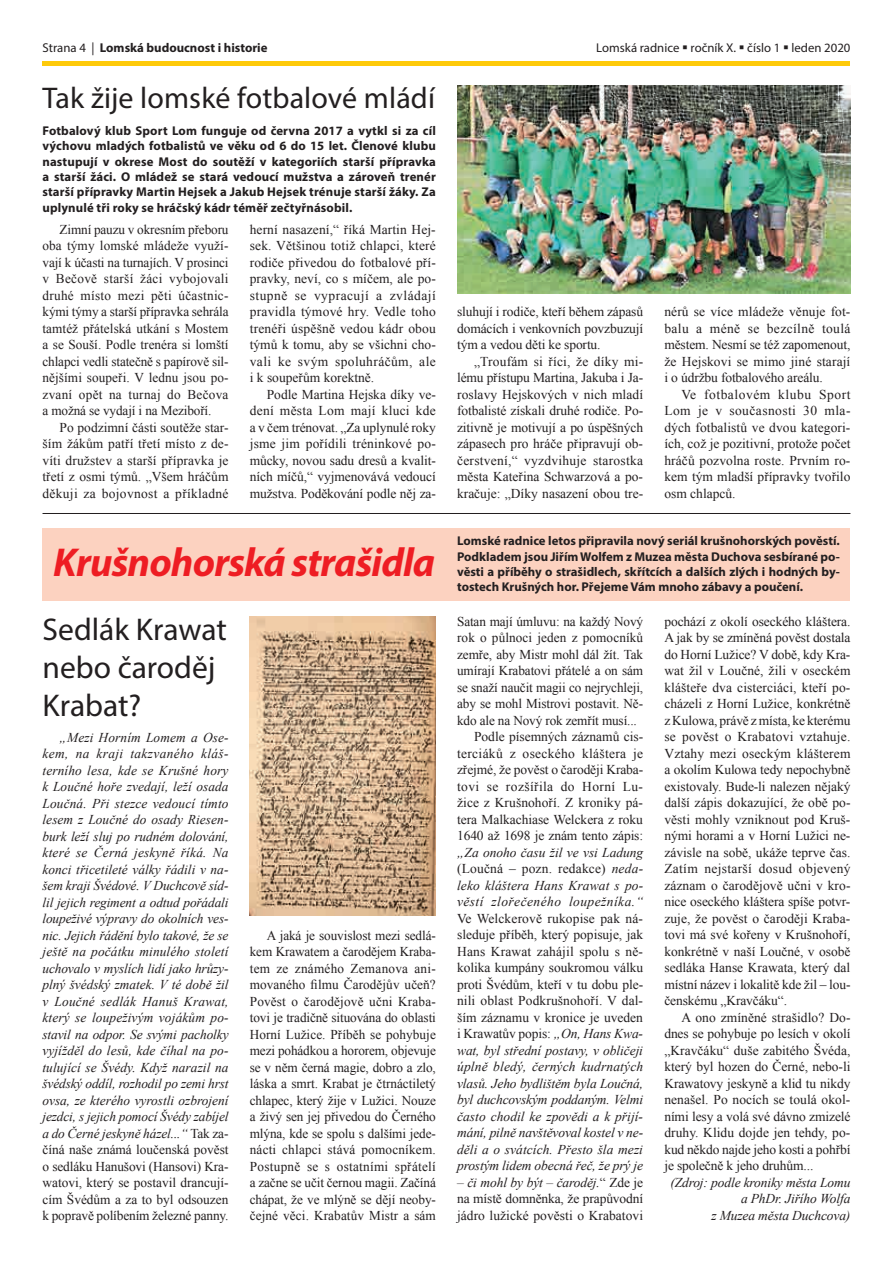
<style>
.page{position:relative;width:893px;height:1263px;background:#fff}
.page>*{position:absolute;margin:0;border:0;box-sizing:border-box;transform-origin:0 0}
.t1{font:italic 700 40.5px "Myriad Pro";letter-spacing:-.02em;color:#ee1d23}
.t2{font:31.5px/37.8px "Myriad Pro";color:#231f20}
.t3{font:30px "Myriad Pro";letter-spacing:.005em;color:#231f20}
.t4{font:13.5px/16.5px "Times New Roman";letter-spacing:-.005em;color:#231f20;text-align:justify}
.t5{font:italic 13.5px/16.5px "Times New Roman";letter-spacing:-.01em;color:#231f20;text-align:justify}
.t6{font:13.5px "Times New Roman";letter-spacing:.025em;color:#231f20}
.t7{font:13.5px "Times New Roman";letter-spacing:.03em;color:#231f20}
.t8{font:700 12.75px/15.3px "Myriad Pro";color:#231f20;text-align:justify}
.t9{font:12.75px "Myriad Pro";color:#231f20}
.s1{font-weight:400}
.s2{font-style:normal}
.s3{font-style:italic}
</style>
<div class="page">
<div style="left:43px;top:61px;width:807px;height:5px;background:#feca0a"></div>
<div style="left:43px;top:528px;width:807px;height:73px;background:#fcd2c0"></div>
<img style="left:457px;top:85px;width:393px;height:208px">
<hr style="left:43px;top:513px;width:807px;height:1px;background:#231f20">
<img style="left:250px;top:617px;width:186px;height:298px">
<p class="t8" style="left:43px;top:40px;width:227px"><span class="s1">Strana 4 |</span> Lomská budoucnost i historie</p>
<p class="t9" style="left:596px;top:40px;width:256px">Lomská radnice ▪ ročník X. ▪ číslo 1 ▪ leden 2020</p>
<h3 class="t3" style="left:43px;top:79px;width:394px">Tak žije lomské fotbalové mládí</h3>
<p class="t8" style="left:43px;top:123px;width:395px">Fotbalový klub Sport Lom funguje od června 2017 a vytkl si za cíl výchovu mladých fotbalistů ve věku od 6 do 15 let. Členové klubu nastupují v okrese Most do soutěží v kategoriích starší přípravka a starší žáci. O mládež se stará vedoucí mužstva a zároveň trenér starší přípravky Martin Hejsek a Jakub Hejsek trénuje starší žáky. Za uplynulé tři roky se hráčský kádr téměř zečtyřnásobil.</p>
<p class="t4" style="left:43px;top:221px;width:188px;text-indent:17px">Zimní pauzu v okresním přeboru oba týmy lomské mládeže využí&shy;vají k účasti na turnajích. V prosinci v Bečově starší žáci vybojovali druhé místo mezi pěti účastnic&shy;kými týmy a starší přípravka sehrála tamtéž přátelská utkání s Mostem a se Souší. Podle trenéra si lomští chlapci vedli statečně s papírově sil&shy;nějšími soupeři. V lednu jsou po&shy;zvaní opět na turnaj do Bečova a možná se vydají i na Meziboří.</p>
<p class="t4" style="left:43px;top:419px;width:188px;text-indent:17px">Po podzimní části soutěže star&shy;ším žákům patří třetí místo z de&shy;víti družstev a starší přípravka je třetí z osmi týmů. „Všem hráčům děkuji za bojovnost a příkladné</p>
<p class="t4" style="left:250px;top:221px;width:188px">herní nasazení,“ říká Martin Hej&shy;sek. Většinou totiž chlapci, které rodiče přivedou do fotbalové pří&shy;pravky, neví, co s míčem, ale po&shy;stupně se vypracují a zvládají pravidla týmové hry. Vedle toho trenéři úspěšně vedou kádr obou týmů k tomu, aby se všichni cho&shy;vali ke svým spoluhráčům, ale i k soupeřům korektně.</p>
<p class="t4" style="left:250px;top:386px;width:188px;text-indent:17px">Podle Martina Hejska díky ve&shy;dení města Lom mají kluci kde a v čem trénovat. „Za uplynulé roky jsme jim pořídili tréninkové po&shy;můcky, novou sadu dresů a kvalit&shy;ních míčů,“ vyjmenovává vedoucí mužstva. Poděkování podle něj za-</p>
<p class="t4" style="left:457px;top:303px;width:188px">sluhují i rodiče, kteří během zápasů domácích i venkovních povzbuzují tým a vedou děti ke sportu.</p>
<p class="t4" style="left:457px;top:353px;width:188px;text-indent:17px">„Troufám si říci, že díky mi&shy;lému přístupu Martina, Jakuba i Ja&shy;roslavy Hejskových v nich mladí fotbalisté získali druhé rodiče. Po&shy;zitivně je motivují a po úspěšných zápasech pro hráče připravují ob&shy;čerstvení,“ vyzdvihuje starostka města Kateřina Schwarzová a po&shy;kračuje: „Díky nasazení obou tre-</p>
<p class="t4" style="left:664px;top:303px;width:188px">nérů se více mládeže věnuje fot&shy;balu a méně se bezcílně toulá městem. Nesmí se též zapomenout, že Hejskovi se mimo jiné starají i o údržbu fotbalového areálu.</p>
<p class="t4" style="left:664px;top:386px;width:188px;text-indent:17px">Ve fotbalovém klubu Sport Lom je v současnosti 30 mla&shy;dých fotbalistů ve dvou kategori&shy;ích, což je pozitivní, protože počet hráčů pozvolna roste. Prvním ro&shy;kem tým mladší přípravky tvořilo osm chlapců.</p>
<h1 class="t1" style="left:53px;top:536px;width:383px">Krušnohorská strašidla</h1>
<p class="t8" style="left:457px;top:533px;width:384px">Lomské radnice letos připravila nový seriál krušnohorských pověstí.<br>Podkladem jsou Jiřím Wolfem z Muzea města Duchova sesbírané po&shy;věsti a příběhy o strašidlech, skřítcích a dalších zlých i hodných by&shy;tostech Krušných hor. Přejeme Vám mnoho zábavy a poučení.</p>
<h2 class="t2" style="left:43px;top:610px;width:186px">Sedlák Krawat nebo čaroděj<br>Krabat?</h2>
<p class="t4" style="left:664px;top:613px;width:188px">pochází z okolí oseckého kláštera.<br>A jak by se zmíněná pověst dostala do Horní Lužice? V době, kdy Kra&shy;wat žil v Loučné, žili v oseckém klášteře dva cisterciáci, kteří po&shy;cházeli z Horní Lužice, konkrétně z Kulowa, právě z místa, ke kterému se pověst o Krabatovi vztahuje.<br>Vztahy mezi oseckým klášterem a okolím Kulowa tedy nepochybně existovaly. Bude-li nalezen nějaký další zápis dokazující, že obě po&shy;věsti mohly vzniknout pod Kruš&shy;nými horami a v Horní Lužici ne&shy;závisle na sobě, ukáže teprve čas.<br>Zatím nejstarší dosud objevený záznam o čarodějově učni v kro&shy;nice oseckého kláštera spíše potvr&shy;zuje, že pověst o čaroději Kraba&shy;tovi má své kořeny v Krušnohoří, konkrétně v naší Loučné, v osobě sedláka Hanse Krawata, který dal místní název i lokalitě kde žil – lou&shy;čenskému „Kravčáku“.</p>
<p class="t4" style="left:664px;top:1009px;width:188px;text-indent:17px">A ono zmíněné strašidlo? Do&shy;dnes se pohybuje po lesích v okolí „Kravčáku“ duše zabitého Švéda, který byl hozen do Černé, nebo-li Krawatovy jeskyně a klid tu nikdy nenašel. Po nocích se toulá okol&shy;ními lesy a volá své dávno zmizelé druhy. Klidu dojde jen tehdy, po&shy;kud někdo najde jeho kosti a pohřbí je společně k jeho druhům...</p>
<p class="t5" style="left:670px;top:1174px;width:182px;text-align:right">(Zdroj: podle kroniky města Lomu a PhDr. Jiřího Wolfa<br>z Muzea města Duchcova)</p>
<p class="t4" style="left:457px;top:613px;width:188px">Satan mají úmluvu: na každý Nový</p>
<p class="t4" style="left:457px;top:629px;width:188px">rok o půlnoci jeden z pomocníků</p>
<p class="t4" style="left:457px;top:646px;width:188px">zemře, aby Mistr mohl dál žít. Tak</p>
<p class="t4" style="left:457px;top:662px;width:188px">umírají Krabatovi přátelé a on sám</p>
<p class="t4" style="left:457px;top:679px;width:188px">se snaží naučit magii co nejrychleji,</p>
<p class="t4" style="left:457px;top:695px;width:188px">aby se mohl Mistrovi postavit. Ně-</p>
<p class="t4" style="left:457px;top:712px;width:181px">kdo ale na Nový rok zemřít musí...</p>
<p class="t4" style="left:474px;top:728px;width:171px">Podle písemných záznamů cis-</p>
<p class="t6" style="left:457px;top:744px;width:188px">terciáků z oseckého kláštera je</p>
<p class="t4" style="left:457px;top:761px;width:188px">zřejmé, že pověst o čaroději Kraba-</p>
<p class="t7" style="left:457px;top:777px;width:187px">tovi se rozšířila do Horní Lu-</p>
<p class="t4" style="left:457px;top:794px;width:187px">žice z Krušnohoří. Z kroniky pá-</p>
<p class="t4" style="left:457px;top:811px;width:187px">tera Malkachiase Welckera z roku</p>
<p class="t4" style="left:457px;top:827px;width:188px">1640 až 1698 je znám tento zápis:</p>
<p class="t5" style="left:457px;top:844px;width:188px">„Za onoho času žil ve vsi Ladung <span class="s2">(Loučná – pozn. redakce)</span> neda&shy;leko kláštera Hans Krawat s po&shy;věstí zlořečeného loupežníka.“</p>
<p class="t5" style="left:457px;top:910px;width:188px"><span class="s2">Ve Welckerově rukopise pak ná&shy;sleduje příběh, který popisuje, jak Hans Krawat zahájil spolu s ně&shy;kolika kumpány soukromou válku proti Švédům, kteří v tu dobu ple&shy;nili oblast Podkrušnohoří. V dal&shy;ším záznamu v kronice je uveden i Krawatův popis:</span> „On, Hans Kwa&shy;wat, byl střední postavy, v obličeji úplně bledý, černých kudrnatých vlasů. Jeho bydlištěm byla Loučná, byl duchcovským poddaným. Velmi často chodil ke zpovědi a k přijí&shy;mání, pilně navštěvoval kostel v ne&shy;děli a o svátcích. Přesto šla mezi prostým lidem obecná řeč, že prý je</p>
<p class="t4" style="left:457px;top:1174px;width:188px"><span class="s3">– či mohl by být – čaroděj.</span>“ Zde je na místě domněnka, že prapůvodní jádro lužické pověsti o Krabatovi</p>
<p class="t5" style="left:43px;top:728px;width:188px;text-indent:17px">„Mezi Horním Lomem a Ose&shy;kem, na kraji takzvaného kláš&shy;terního lesa, kde se Krušné hory k Loučné hoře zvedají, leží osada Loučná. Při stezce vedoucí tímto lesem z Loučné do osady Riesen&shy;burk leží sluj po rudném dolování, které se Černá jeskyně říká. Na konci třicetileté války řádili v na&shy;šem kraji Švédové. V Duchcově síd&shy;lil jejich regiment a odtud pořádali loupeživé výpravy do okolních ves&shy;nic. Jejich řádění bylo takové, že se ještě na počátku minulého století uchovalo v myslích lidí jako hrůzy&shy;plný švédský zmatek. V té době žil v Loučné sedlák Hanuš Krawat, který se loupeživým vojákům po&shy;stavil na odpor. Se svými pacholky vyjížděl do lesů, kde číhal na po&shy;tulující se Švédy. Když narazil na švédský oddíl, rozhodil po zemi hrst ovsa, ze kterého vyrostli ozbrojení jezdci, s jejich pomocí Švédy zabíjel a do Černé jeskyně házel...“ <span class="s2">Tak za&shy;číná naše známá loučenská pověst o sedláku Hanušovi (Hansovi) Kra&shy;watovi, který se postavil drancují&shy;cím Švédům a za to byl odsouzen k popravě políbením železné panny.</span></p>
<p class="t4" style="left:250px;top:926px;width:188px;text-indent:17px">A jaká je souvislost mezi sedlá&shy;kem Krawatem a čarodějem Kraba&shy;tem ze známého Zemanova ani&shy;movaného filmu Čarodějův učeň?<br>Pověst o čarodějově učni Kraba&shy;tovi je tradičně situována do oblasti Horní Lužice. Příběh se pohybuje mezi pohádkou a hororem, objevuje se v něm černá magie, dobro a zlo, láska a smrt. Krabat je čtrnáctiletý chlapec, který žije v Lužici. Nouze a živý sen jej přivedou do Černého mlýna, kde se spolu s dalšími jede&shy;nácti chlapci stává pomocníkem.<br>Postupně se s ostatními spřátelí a začne se učit černou magii. Začíná chápat, že ve mlýně se dějí neoby&shy;čejné věci. Krabatův Mistr a sám</p>
</div>
